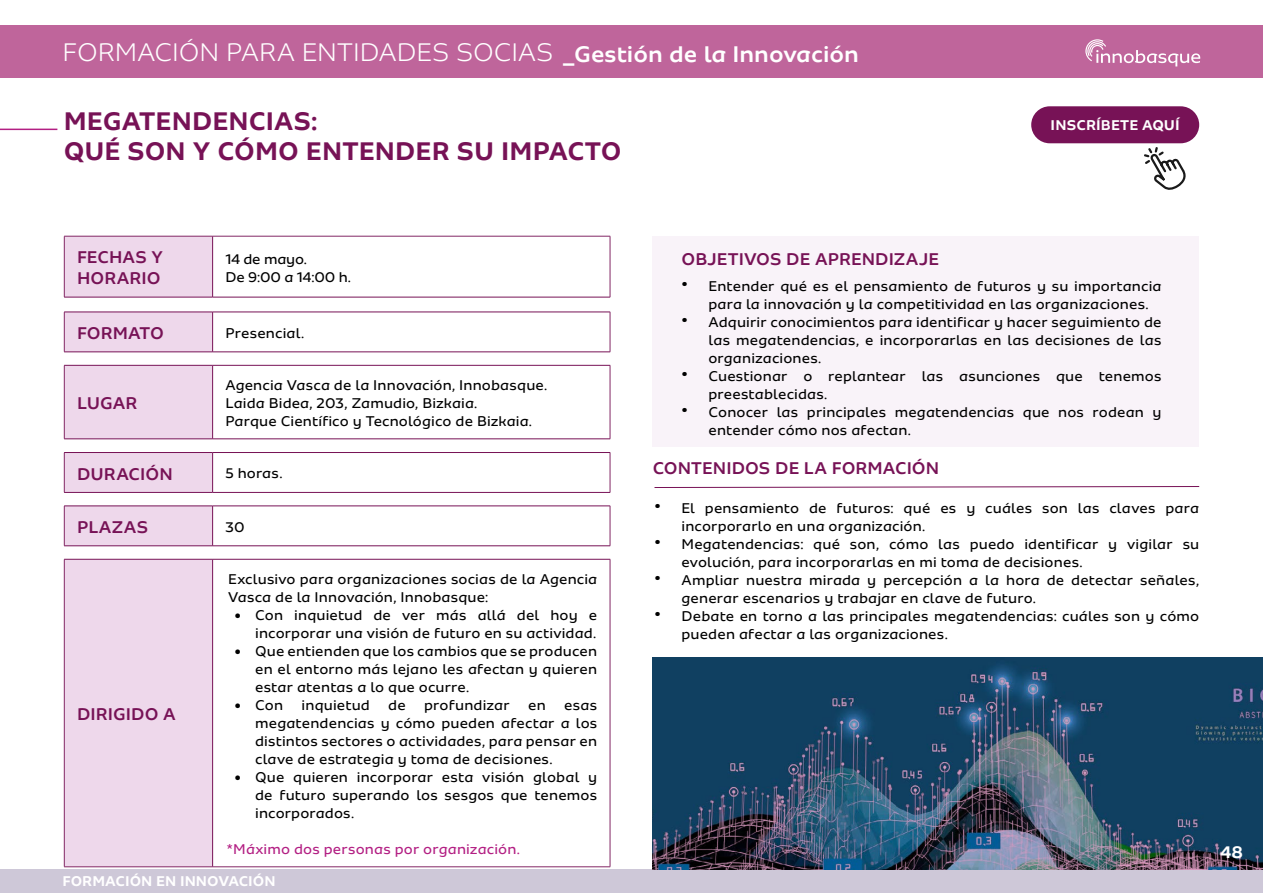
<style>
.page{position:relative;width:1263px;height:893px;background:#fff}
.page>*{position:absolute;margin:0;border:0;box-sizing:border-box;transform-origin:0 0}
.t1{font:700 27px/30px "Sua";color:#771256}
.t2{font:300 27px "Sua";color:#fff}
.t3{font:500 24px "Sua";color:#fff}
.t4{font:500 18px/21px "Sua";letter-spacing:.005em;color:#771256}
.t5{font:700 18px "Sua";color:#fff}
.t6{font:15px/18px "Sua";letter-spacing:.01em;color:#000}
.t7{font:700 15px "Sua";letter-spacing:.005em;color:#fff}
.t8{font:15px "Sua";letter-spacing:.01em;color:#b31f83}
.t9{font:15px/18px "Sua";letter-spacing:-.01em;color:#000}
.s1{font-family:"Trebuchet MS";font-weight:700}
.s2{font-weight:700;font-size:21px}
</style>
<div class="page">
<div style="left:0;top:26px;width:1263px;height:52px;background:#bf659b"></div>
<svg style="left:1085px;top:39px;width:115px;height:27px"></svg>
<div style="left:0;top:870px;width:1263px;height:23px;background:#cec8d8"></div>
<div style="left:65px;top:237px;width:147px;height:629px;background:#eed8eb"></div>
<svg style="left:64px;top:298px;width:149px;height:261px"></svg>
<svg style="left:213px;top:311px;width:397px;height:248px"></svg>
<hr style="left:64px;top:236px;width:149px;height:1px;background:#832765">
<hr style="left:64px;top:236px;width:1px;height:61px;background:#832765">
<hr style="left:213px;top:236px;width:397px;height:1px;background:#832765">
<hr style="left:610px;top:236px;width:1px;height:61px;background:#832765">
<hr style="left:64px;top:312px;width:1px;height:40px;background:#832765">
<hr style="left:610px;top:312px;width:1px;height:40px;background:#832765">
<hr style="left:64px;top:365px;width:1px;height:74px;background:#832765">
<hr style="left:610px;top:365px;width:1px;height:74px;background:#832765">
<hr style="left:64px;top:453px;width:1px;height:39px;background:#832765">
<hr style="left:610px;top:453px;width:1px;height:39px;background:#832765">
<hr style="left:64px;top:506px;width:1px;height:40px;background:#832765">
<hr style="left:610px;top:506px;width:1px;height:40px;background:#832765">
<hr style="left:64px;top:559px;width:1px;height:308px;background:#832765">
<hr style="left:610px;top:559px;width:1px;height:308px;background:#832765">
<hr style="left:64px;top:866px;width:149px;height:1px;background:#832765">
<hr style="left:213px;top:866px;width:397px;height:1px;background:#832765">
<hr style="left:212px;top:236px;width:1px;height:61px;background:#771256">
<hr style="left:64px;top:297px;width:149px;height:1px;background:#771256">
<hr style="left:213px;top:297px;width:397px;height:1px;background:#771256">
<hr style="left:64px;top:312px;width:149px;height:1px;background:#771256">
<hr style="left:213px;top:312px;width:397px;height:1px;background:#771256">
<hr style="left:212px;top:312px;width:1px;height:40px;background:#771256">
<hr style="left:64px;top:352px;width:149px;height:1px;background:#771256">
<hr style="left:213px;top:352px;width:397px;height:1px;background:#771256">
<hr style="left:64px;top:365px;width:149px;height:1px;background:#771256">
<hr style="left:213px;top:365px;width:397px;height:1px;background:#771256">
<hr style="left:212px;top:365px;width:1px;height:74px;background:#771256">
<hr style="left:64px;top:439px;width:149px;height:1px;background:#771256">
<hr style="left:213px;top:439px;width:397px;height:1px;background:#771256">
<hr style="left:64px;top:452px;width:149px;height:1px;background:#771256">
<hr style="left:213px;top:452px;width:397px;height:1px;background:#771256">
<hr style="left:212px;top:453px;width:1px;height:39px;background:#771256">
<hr style="left:64px;top:492px;width:149px;height:1px;background:#771256">
<hr style="left:213px;top:492px;width:397px;height:1px;background:#771256">
<hr style="left:64px;top:506px;width:149px;height:1px;background:#771256">
<hr style="left:213px;top:506px;width:397px;height:1px;background:#771256">
<hr style="left:212px;top:506px;width:1px;height:40px;background:#771256">
<hr style="left:64px;top:546px;width:149px;height:1px;background:#771256">
<hr style="left:213px;top:546px;width:397px;height:1px;background:#771256">
<hr style="left:64px;top:559px;width:149px;height:1px;background:#771256">
<hr style="left:213px;top:559px;width:397px;height:1px;background:#771256">
<hr style="left:212px;top:559px;width:1px;height:308px;background:#771256">
<hr style="left:0;top:129px;width:57px;height:1px;background:#b31f83">
<div style="left:1031px;top:106px;width:168px;height:37px;background:#771256;border-radius:18px"></div>
<svg style="left:1144px;top:147px;width:42px;height:43px"></svg>
<div style="left:653px;top:236px;width:546px;height:210px;background:#f9f3f9"></div>
<svg style="left:654px;top:486px;width:546px;height:2px"></svg>
<img style="left:652px;top:657px;width:611px;height:213px">
<h1 class="t2" style="left:63px;top:38px;width:492px">FORMACIÓN PARA ENTIDADES SOCIAS</h1>
<h2 class="t3" style="left:563px;top:40px;width:297px">_Gestión de la Innovación</h2>
<h1 class="t1" style="left:64px;top:106px;width:559px">MEGATENDENCIAS:<br>QUÉ SON Y CÓMO ENTENDER SU IMPACTO</h1>
<p class="t7" style="left:1051px;top:116px;width:131px">INSCRÍBETE AQUÍ</p>
<p class="t4" style="left:77px;top:247px;width:88px">FECHAS Y<br>HORARIO</p>
<p class="t9" style="left:225px;top:250px;width:127px">14 de mayo.<br>De 9:00 a 14:00 h.</p>
<p class="t4" style="left:77px;top:322px;width:88px">FORMATO</p>
<p class="t6" style="left:225px;top:324px;width:80px">Presencial.</p>
<p class="t4" style="left:77px;top:393px;width:62px">LUGAR</p>
<p class="t6" style="left:225px;top:376px;width:323px">Agencia Vasca de la Innovación, Innobasque.<br>Laida Bidea, 203, Zamudio, Bizkaia.<br>Parque Científico y Tecnológico de Bizkaia.</p>
<p class="t4" style="left:77px;top:463px;width:97px">DURACIÓN</p>
<p class="t6" style="left:225px;top:464px;width:59px">5 horas.</p>
<p class="t4" style="left:77px;top:516px;width:73px">PLAZAS</p>
<p class="t6" style="left:225px;top:518px;width:21px">30</p>
<p class="t4" style="left:77px;top:704px;width:100px">DIRIGIDO A</p>
<p class="t6" style="left:228px;top:570px;width:371px">Exclusivo para organizaciones socias de la Agencia<br>Vasca de la Innovación, Innobasque:</p>
<p class="t6" style="left:234px;top:606px;width:365px;text-align:right"><span class="s1">•</span> Con inquietud de ver más allá del hoy e incorporar una visión de futuro en su actividad.</p>
<p class="t6" style="left:255px;top:642px;width:344px;text-align:justify;text-indent:-21px"><span class="s1">•</span> Que entienden que los cambios que se producen en el entorno más lejano les afectan y quieren estar atentas a lo que ocurre.</p>
<p class="t6" style="left:255px;top:696px;width:344px;text-align:justify;text-indent:-21px"><span class="s1">•</span> Con inquietud de profundizar en esas megatendencias y cómo pueden afectar a los distintos sectores o actividades, para pensar en clave de estrategia y toma de decisiones.</p>
<p class="t6" style="left:255px;top:768px;width:344px;text-align:justify;text-indent:-21px"><span class="s1">•</span> Que quieren incorporar esta visión global y de futuro superando los sesgos que tenemos incorporados.</p>
<p class="t8" style="left:227px;top:840px;width:295px">*Máximo dos personas por organización.</p>
<p class="t7" style="left:63px;top:872px;width:215px">FORMACIÓN EN INNOVACIÓN</p>
<p class="t4" style="left:681px;top:249px;width:259px">OBJETIVOS DE APRENDIZAJE</p>
<p class="t6" style="left:708px;top:276px;width:455px;text-indent:-27px"><span class="s2">•</span> Entender qué es el pensamiento de futuros y su importancia para la innovación y la competitividad en las organizaciones.</p>
<p class="t6" style="left:708px;top:312px;width:455px;text-align:justify;text-indent:-27px"><span class="s2">•</span> Adquirir conocimientos para identificar y hacer seguimiento de las megatendencias, e incorporarlas en las decisiones de las organizaciones.</p>
<p class="t6" style="left:708px;top:366px;width:455px;text-indent:-27px"><span class="s2">•</span> Cuestionar o replantear las asunciones que tenemos preestablecidas.</p>
<p class="t6" style="left:708px;top:402px;width:455px;text-indent:-27px"><span class="s2">•</span> Conocer las principales megatendencias que nos rodean y entender cómo nos afectan.</p>
<p class="t4" style="left:653px;top:457px;width:288px">CONTENIDOS DE LA FORMACIÓN</p>
<p class="t6" style="left:681px;top:499px;width:519px;text-indent:-27px"><span class="s2">•</span> El pensamiento de futuros: qué es y cuáles son las claves para incorporarlo en una organización.</p>
<p class="t6" style="left:681px;top:535px;width:519px;text-indent:-27px"><span class="s2">•</span> Megatendencias: qué son, cómo las puedo identificar y vigilar su evolución, para incorporarlas en mi toma de decisiones.</p>
<p class="t6" style="left:681px;top:571px;width:519px;text-indent:-27px"><span class="s2">•</span> Ampliar nuestra mirada y percepción a la hora de detectar señales, generar escenarios y trabajar en clave de futuro.</p>
<p class="t6" style="left:681px;top:607px;width:519px;text-indent:-27px"><span class="s2">•</span> Debate en torno a las principales megatendencias: cuáles son y cómo pueden afectar a las organizaciones.</p>
<p class="t5" style="left:1220px;top:842px;width:24px">48</p>
</div>
